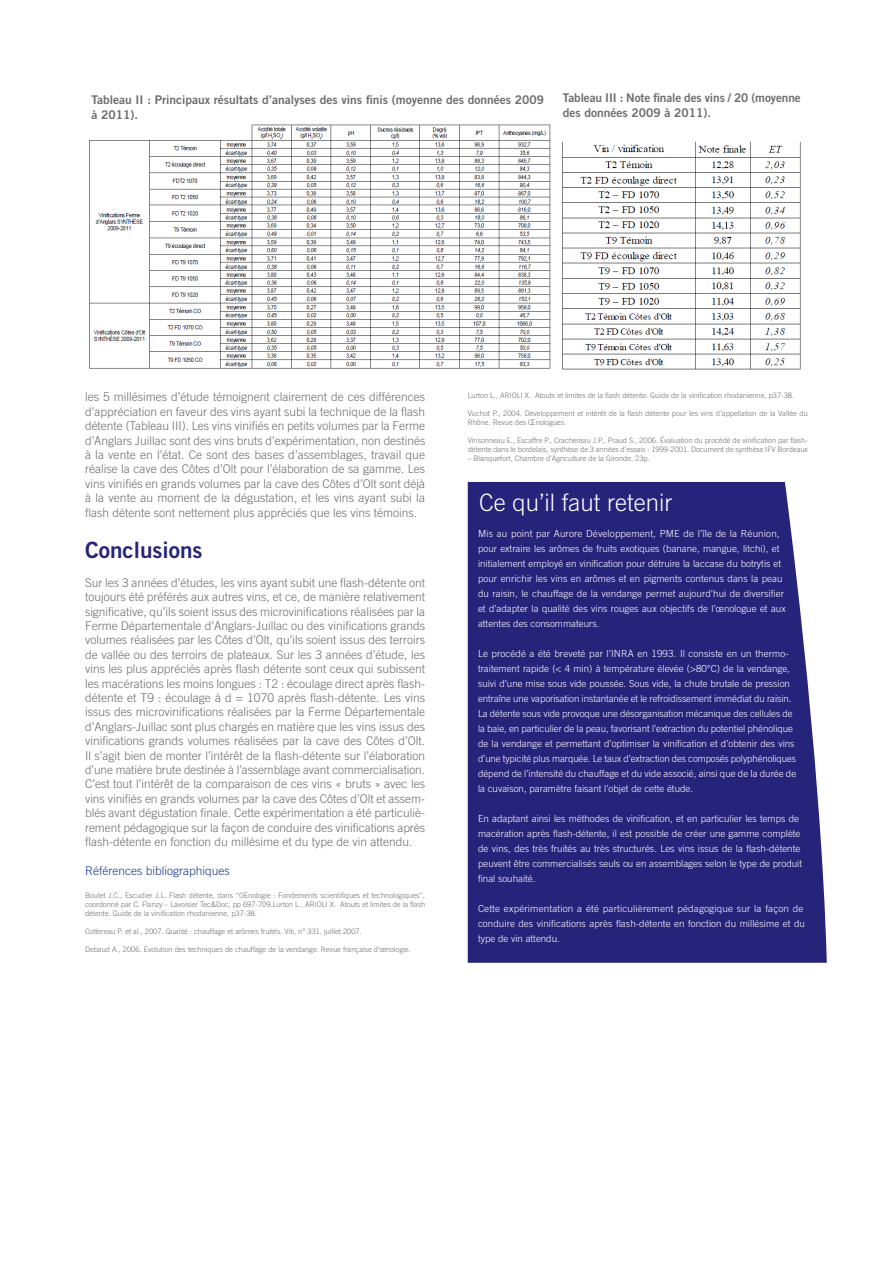
<style>
.page{position:relative;width:893px;height:1263px;background:#fff}
.page>*{position:absolute;margin:0;border:0;box-sizing:border-box;transform-origin:0 0}
.Titre_blanc_encart_v{font:300 24px "Trade Gothic";color:#fff}
._05-Body{font:22.5px "Trade Gothic Bold Two";color:#26237b}
._05-Body-2{font:300 12px/14.4px "Trade Gothic";color:#6c6d70;text-align:justify}
._05-Body-3{font:12px/15px "Trade Gothic Bold Two";color:#6c6d70}
._05-Body-4{font:300 12px "Trade Gothic";color:#1b388c}
._05-Body-5{font:300 9.75px/15px "Trade Gothic";color:#fff}
._05-Body-6{font:300 7.5px/9px "Trade Gothic";color:#6c6d70}
</style>
<div class="page">
<img style="left:89px;top:124px;width:462px;height:245px">
<img style="left:562px;top:141px;width:239px;height:229px">
<div style="left:468px;top:482px;width:359px;height:481px;background:#26237b"></div>
<p class="_05-Body-3" style="left:91px;top:92px;width:454px">Tableau II : Principaux résultats d’analyses des vins finis (moyenne des données 2009 à 2011).</p>
<p class="_05-Body-3" style="left:563px;top:90px;width:240px">Tableau III : Note finale des vins / 20 (moyenne des données 2009 à 2011).</p>
<p class="_05-Body-2" style="left:85px;top:390px;width:342px">les 5 millésimes d’étude témoignent clairement de ces différences d’appréciation en faveur des vins ayant subi la technique de la flash détente (Tableau III). Les vins vinifiés en petits volumes par la Ferme d’Anglars Juillac sont des vins bruts d’expérimentation, non destinés à la vente en l’état. Ce sont des bases d’assemblages, travail que réalise la cave des Côtes d’Olt pour l’élaboration de sa gamme. Les vins vinifiés en grands volumes par la cave des Côtes d’Olt sont déjà à la vente au moment de la dégustation, et les vins ayant subi la flash détente sont nettement plus appréciés que les vins témoins.</p>
<p class="_05-Body" style="left:85px;top:536px;width:119px">Conclusions</p>
<p class="_05-Body-2" style="left:85px;top:575px;width:342px">Sur les 3 années d’études, les vins ayant subit une flash-détente ont toujours été préférés aux autres vins, et ce, de manière relativement significative, qu’ils soient issus des microvinifications réalisées par la Ferme Départementale d’Anglars-Juillac ou des vinifications grands volumes réalisées par les Côtes d’Olt, qu’ils soient issus des terroirs de vallée ou des terroirs de plateaux. Sur les 3 années d’étude, les vins les plus appréciés après flash détente sont ceux qui subissent les macérations les moins longues : T2 : écoulage direct après flash&shy;détente et T9 : écoulage à d = 1070 après flash-détente. Les vins issus des microvinifications réalisées par la Ferme Départementale d’Anglars-Juillac sont plus chargés en matière que les vins issus des vinifications grands volumes réalisées par la cave des Côtes d’Olt.<br>Il s’agit bien de monter l’intérêt de la flash-détente sur l’élaboration d’une matière brute destinée à l’assemblage avant commercialisation.<br>C’est tout l’intérêt de la comparaison de ces vins « bruts » avec les vins vinifiés en grands volumes par la cave des Côtes d’Olt et assem&shy;blés avant dégustation finale. Cette expérimentation a été particuliè&shy;rement pédagogique sur la façon de conduire des vinifications après flash-détente en fonction du millésime et du type de vin attendu.</p>
<p class="_05-Body-4" style="left:85px;top:863px;width:146px">Références bibliographiques</p>
<p class="_05-Body-6" style="left:85px;top:891px;width:342px;text-align:justify">Boulet J.C., Escudier J.L. Flash détente, dans “OEnologie : Fondements scientifiques et technologiques”, coordonné par C. Flanzy – Lavoisier Tec&amp;Doc, pp 697-709.Lurton L., ARIOLI X. Atouts et limites de la flash détente. Guide de la vinification rhodanienne, p37-38.</p>
<p class="_05-Body-6" style="left:85px;top:927px;width:278px">Cottereau P. et al., 2007. Qualité : chauffage et arômes fruités. Viti, n° 331, juillet 2007.</p>
<p class="_05-Body-6" style="left:85px;top:945px;width:327px">Debaud A., 2006. Evolution des techniques de chauffage de la vendange. Revue française d’œnologie.</p>
<p class="_05-Body-6" style="left:468px;top:391px;width:328px">Lurton L., ARIOLI X. Atouts et limites de la flash détente. Guide de la vinification rhodanienne, p37-38.</p>
<p class="_05-Body-6" style="left:468px;top:409px;width:342px">Vuchot P., 2004. Développement et intérêt de la flash détente pour les vins d’appellation de la Vallée du<br>Rhône. Revue des Œnologues.</p>
<p class="_05-Body-6" style="left:468px;top:436px;width:342px">Vinsonneau E., Escaffre P., Crachereau J.P., Praud S., 2006. Évaluation du procédé de vinification par flash&shy;détente dans le bordelais, synthèse de 3 années d’essais : 1999-2001. Document de synthèse IFV Bordeaux</p>
<p class="_05-Body-6" style="left:468px;top:454px;width:184px">– Blanquefort, Chambre d’Agriculture de la Gironde, 23p.</p>
<p class="Titre_blanc_encart_v" style="left:479px;top:488px;width:195px">Ce qu’il faut retenir</p>
<p class="_05-Body-5" style="left:478px;top:526px;width:309px">Mis au point par Aurore Développement, PME de l’île de la Réunion, pour extraire les arômes de fruits exotiques (banane, mangue, litchi), et initialement employé en vinification pour détruire la laccase du botrytis et pour enrichir les vins en arômes et en pigments contenus dans la peau du raisin, le chauffage de la vendange permet aujourd’hui de diversifier et d’adapter la qualité des vins rouges aux objectifs de l’œnologue et aux attentes des consommateurs.</p>
<p class="_05-Body-5" style="left:478px;top:646px;width:320px">Le procédé a été breveté par l’INRA en 1993. Il consiste en un thermo&shy;traitement rapide (&lt; 4 min) à température élevée (&gt;80°C) de la vendange, suivi d’une mise sous vide poussée. Sous vide, la chute brutale de pression entraîne une vaporisation instantanée et le refroidissement immédiat du raisin.<br>La détente sous vide provoque une désorganisation mécanique des cellules de la baie, en particulier de la peau, favorisant l’extraction du potentiel phénolique de la vendange et permettant d’optimiser la vinification et d’obtenir des vins d’une typicité plus marquée. Le taux d’extraction des composés polyphénoliques dépend de l’intensité du chauffage et du vide associé, ainsi que de la durée de la cuvaison, paramètre faisant l’objet de cette étude.</p>
<p class="_05-Body-5" style="left:478px;top:811px;width:326px">En adaptant ainsi les méthodes de vinification, et en particulier les temps de macération après flash-détente, il est possible de créer une gamme complète de vins, des très fruités au très structurés. Les vins issus de la flash-détente peuvent être commercialisés seuls ou en assemblages selon le type de produit final souhaité.</p>
<p class="_05-Body-5" style="left:478px;top:901px;width:328px">Cette expérimentation a été particulièrement pédagogique sur la façon de conduire des vinifications après flash-détente en fonction du millésime et du type de vin attendu.</p>
</div>
